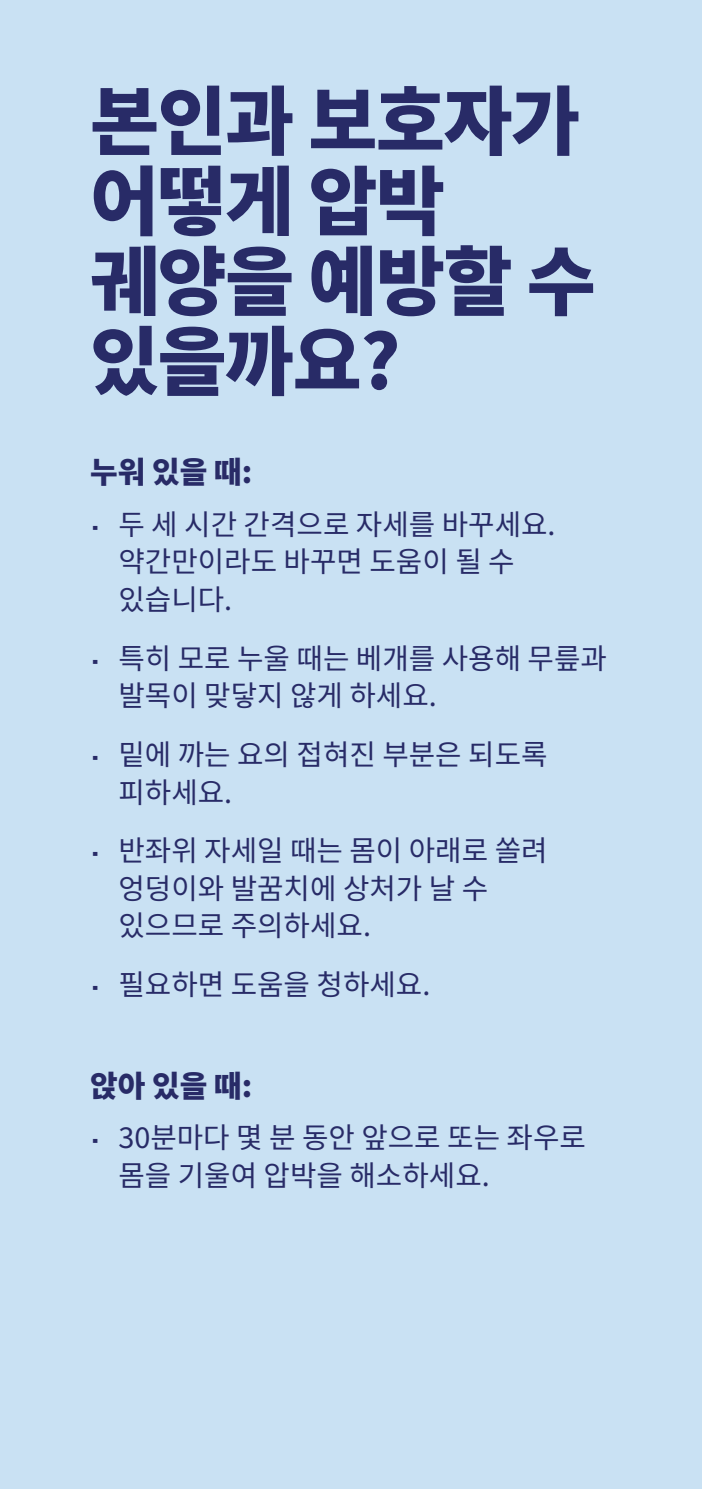
<style>
.page{position:relative;width:702px;height:1489px;background:#fff}
.page>*{position:absolute;margin:0;border:0;box-sizing:border-box;transform-origin:0 0}
.t1{font:800 75px/80px "Source Han Sans KR";letter-spacing:-.02em;color:#282b67}
.t2{font:800 30px "Source Han Sans KR";color:#282b67}
.t3{font:28.75px/37.5px "Source Han Sans KR";color:#282b67}
.s1{font-family:"Auto Pro";font-size:30px}
</style>
<div class="page">
<div style="left:0;top:0;width:702px;height:1488px;background:#c9e1f3"></div>
<p class="t1" style="left:90px;top:83px;width:507px">본인과 보호자가 어떻게 압박 궤양을 예방할 수 있을까요?</p>
<p class="t2" style="left:90px;top:455px;width:164px">누워 있을 때:</p>
<p class="t3" style="left:118px;top:506px;width:438px;text-indent:-28px"><span class="s1">•</span> 두 세 시간 간격으로 자세를 바꾸세요. 약간만이라도 바꾸면 도움이 될 수 있습니다.</p>
<p class="t3" style="left:118px;top:640px;width:490px;text-indent:-28px"><span class="s1">•</span> 특히 모로 누울 때는 베개를 사용해 무릎과 발목이 맞닿지 않게 하세요.</p>
<p class="t3" style="left:118px;top:736px;width:430px;text-indent:-28px"><span class="s1">•</span> 밑에 까는 요의 접혀진 부분은 되도록 피하세요.</p>
<p class="t3" style="left:118px;top:832px;width:430px;text-indent:-28px"><span class="s1">•</span> 반좌위 자세일 때는 몸이 아래로 쏠려 엉덩이와 발꿈치에 상처가 날 수 있으므로 주의하세요.</p>
<p class="t3" style="left:90px;top:966px;width:342px"><span class="s1">•</span> 필요하면 도움을 청하세요.</p>
<p class="t2" style="left:90px;top:1068px;width:164px">앉아 있을 때:</p>
<p class="t3" style="left:118px;top:1119px;width:469px;text-indent:-28px"><span class="s1">•</span> 30분마다 몇 분 동안 앞으로 또는 좌우로 몸을 기울여 압박을 해소하세요.</p>
</div>
